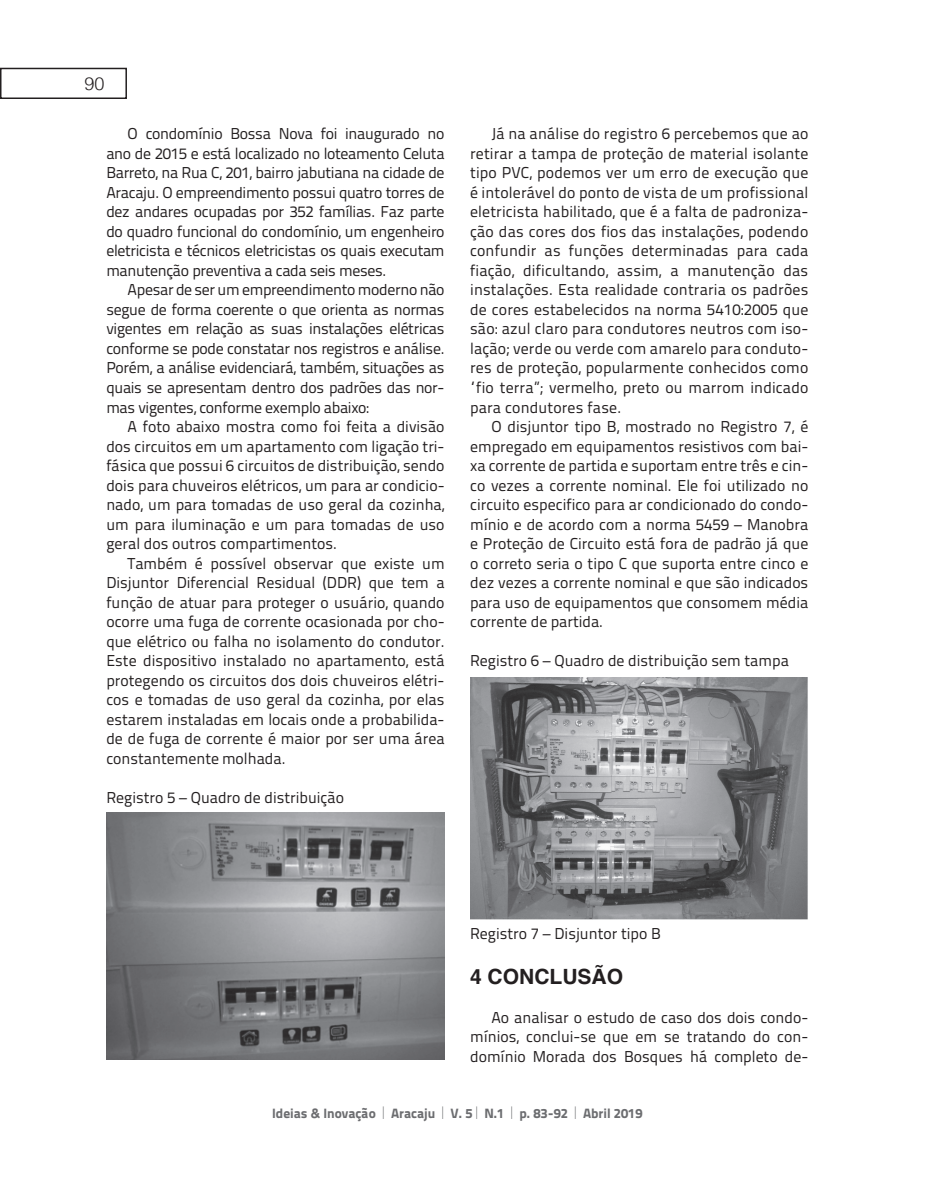
<style>
.page{position:relative;width:936px;height:1191px;background:#fff}
.page>*{position:absolute;margin:0;border:0;box-sizing:border-box;transform-origin:0 0}
.t1{font:700 21px "Helvetica";color:#231f20}
.t2{font:300 18px "Helvetica";color:#231f20}
.t3{font:15.75px/19.5px "Titillium Text 22 L";color:#231f20;text-align:justify}
.t4{font:800 13.5px "Titillium Text 22 L";color:#6c6d70}
.s1{font-weight:100;font-size:16.5px}
</style>
<div class="page">
<div style="left:0;top:68px;width:127px;height:31px;border:2px solid #231f20"></div>
<img style="left:106px;top:812px;width:338px;height:247px">
<img style="left:470px;top:677px;width:338px;height:242px">
<p class="t2" style="left:84px;top:68px;width:22px">90</p>
<p class="t3" style="left:106px;top:123px;width:340px;text-indent:21px">O condomínio Bossa Nova foi inaugurado no ano de 2015 e está localizado no loteamento Celuta Barreto, na Rua C, 201, bairro jabutiana na cidade de Aracaju. O empreendimento possui quatro torres de dez andares ocupadas por 352 famílias. Faz parte do quadro funcional do condomínio, um engenheiro eletricista e técnicos eletricistas os quais executam manutenção preventiva a cada seis meses.</p>
<p class="t3" style="left:106px;top:279px;width:340px;text-indent:21px">Apesar de ser um empreendimento moderno não segue de forma coerente o que orienta as normas vigentes em relação as suas instalações elétricas conforme se pode constatar nos registros e análise.<br>Porém, a análise evidenciará, também, situações as quais se apresentam dentro dos padrões das nor&shy;mas vigentes, conforme exemplo abaixo:</p>
<p class="t3" style="left:106px;top:416px;width:340px;text-indent:21px">A foto abaixo mostra como foi feita a divisão dos circuitos em um apartamento com ligação tri&shy;fásica que possui 6 circuitos de distribuição, sendo dois para chuveiros elétricos, um para ar condicio&shy;nado, um para tomadas de uso geral da cozinha, um para iluminação e um para tomadas de uso geral dos outros compartimentos.</p>
<p class="t3" style="left:106px;top:552px;width:340px;text-indent:21px">Também é possível observar que existe um Disjuntor Diferencial Residual (DDR) que tem a função de atuar para proteger o usuário, quando ocorre uma fuga de corrente ocasionada por cho&shy;que elétrico ou falha no isolamento do condutor.<br>Este dispositivo instalado no apartamento, está protegendo os circuitos dos dois chuveiros elétri&shy;cos e tomadas de uso geral da cozinha, por elas estarem instaladas em locais onde a probabilida&shy;de de fuga de corrente é maior por ser uma área constantemente molhada.</p>
<p class="t3" style="left:106px;top:786px;width:239px">Registro 5 – Quadro de distribuição</p>
<p class="t3" style="left:470px;top:123px;width:340px;text-indent:21px">Já na análise do registro 6 percebemos que ao retirar a tampa de proteção de material isolante tipo PVC, podemos ver um erro de execução que é intolerável do ponto de vista de um profissional eletricista habilitado, que é a falta de padroniza&shy;ção das cores dos fios das instalações, podendo confundir as funções determinadas para cada fiação, dificultando, assim, a manutenção das instalações. Esta realidade contraria os padrões de cores estabelecidos na norma 5410:2005 que são: azul claro para condutores neutros com iso&shy;lação; verde ou verde com amarelo para conduto&shy;res de proteção, popularmente conhecidos como “fio terra”; vermelho, preto ou marrom indicado para condutores fase.</p>
<p class="t3" style="left:470px;top:416px;width:340px;text-indent:21px">O disjuntor tipo B, mostrado no Registro 7, é empregado em equipamentos resistivos com bai&shy;xa corrente de partida e suportam entre três e cin&shy;co vezes a corrente nominal. Ele foi utilizado no circuito especifico para ar condicionado do condo&shy;mínio e de acordo com a norma 5459 – Manobra e Proteção de Circuito está fora de padrão já que o correto seria o tipo C que suporta entre cinco e dez vezes a corrente nominal e que são indicados para uso de equipamentos que consomem média corrente de partida.</p>
<p class="t3" style="left:470px;top:650px;width:320px">Registro 6 – Quadro de distribuição sem tampa</p>
<p class="t3" style="left:470px;top:923px;width:192px">Registro 7 – Disjuntor tipo B</p>
<h1 class="t1" style="left:470px;top:959px;width:154px">4 cONclUSÃO</h1>
<p class="t3" style="left:470px;top:1006px;width:340px;text-indent:21px">Ao analisar o estudo de caso dos dois condo&shy;mínios, conclui-se que em se tratando do con&shy;domínio Morada dos Bosques há completo de-</p>
<p class="t4" style="left:272px;top:1103px;width:372px">Ideias &amp; Inovação <span class="s1">|</span> Aracaju <span class="s1">|</span> V. 5<span class="s1">|</span> N.1 <span class="s1">|</span> p. 83-92 <span class="s1">|</span> Abril 2019</p>
</div>
